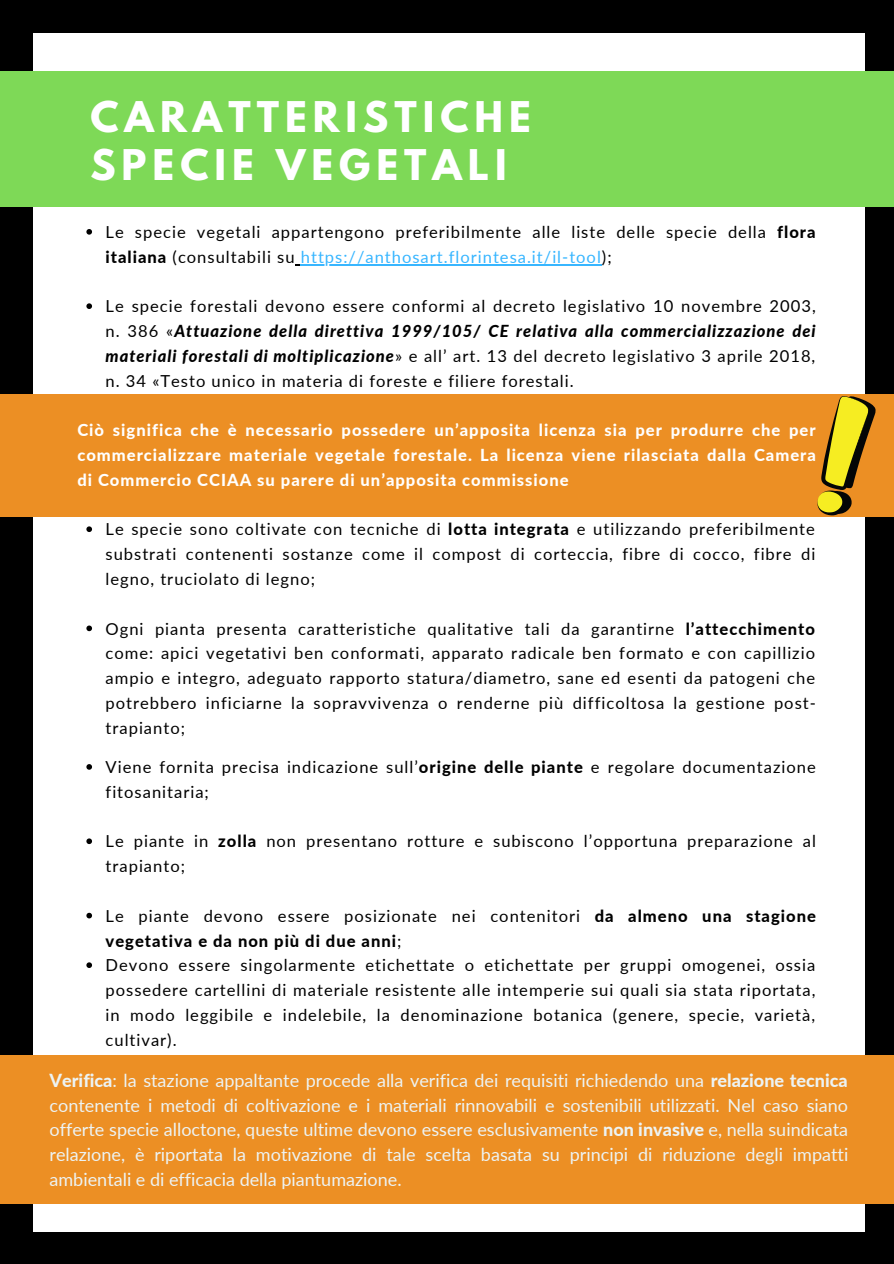
<style>
.page{position:relative;width:894px;height:1264px;background:#fff}
.page>*{position:absolute;margin:0;border:0;box-sizing:border-box;transform-origin:0 0}
.t1{font:700 37.5px/47.2px "League Spartan";letter-spacing:.16em;color:#fff}
.t2{font:18px/24.8px "Lato";color:#edf3f3;text-align:justify}
.t3{font:16.5px/24.8px "Lato";letter-spacing:.06em;color:#000}
.t4{font:800 16.5px/24.8px "Lato";letter-spacing:.06em;color:#fff;text-align:justify}
.s1{font-weight:800}
.s2{color:#38b6ff}
.s3{font-weight:800;font-style:italic}
</style>
<div class="page">
<div style="left:0;top:0;width:893px;height:1263px;background:#000"></div>
<div style="left:34px;top:33px;width:830px;height:1198px;background:#fff"></div>
<div style="left:0;top:394px;width:893px;height:122px;background:#ec8f24"></div>
<svg style="left:86px;top:229px;width:6px;height:6px"></svg>
<hr style="left:301px;top:264px;width:300px;height:1px;background:#38b6ff">
<svg style="left:86px;top:303px;width:6px;height:6px"></svg>
<svg style="left:86px;top:526px;width:6px;height:6px"></svg>
<svg style="left:86px;top:625px;width:6px;height:6px"></svg>
<svg style="left:86px;top:764px;width:6px;height:5px"></svg>
<svg style="left:86px;top:838px;width:6px;height:6px"></svg>
<svg style="left:86px;top:912px;width:6px;height:6px"></svg>
<svg style="left:86px;top:962px;width:6px;height:6px"></svg>
<div style="left:0;top:71px;width:893px;height:135px;background:#7ed957"></div>
<div style="left:0;top:1055px;width:893px;height:148px;background:#ec8f24"></div>
<svg style="left:817px;top:396px;width:58px;height:119px"></svg>
<h1 class="t1" style="left:90px;top:98px;width:442px">CARATTERISTICHE<br>SPECIE VEGETALI</h1>
<p class="t3" style="left:105px;top:219px;width:711px">Le specie vegetali appartengono preferibilmente alle liste delle specie della <span class="s1">flora italiana</span> (consultabili su <span class="s2">https://anthosart.florintesa.it/il-tool</span>);</p>
<p class="t3" style="left:105px;top:293px;width:711px;text-align:justify">Le specie forestali devono essere conformi al decreto legislativo 10 novembre 2003, n. 386 «<span class="s3">Attuazione della direttiva 1999/105/ CE relativa alla commercializzazione dei materiali forestali di moltiplicazione</span>» e all’ art. 13 del decreto legislativo 3 aprile 2018, n. 34 «Testo unico in materia di foreste e filiere forestali.</p>
<p class="t4" style="left:77px;top:417px;width:739px">Ciò significa che è necessario possedere un’apposita licenza sia per produrre che per commercializzare materiale vegetale forestale. La licenza viene rilasciata dalla Camera di Commercio CCIAA su parere di un’apposita commissione</p>
<p class="t3" style="left:105px;top:516px;width:711px;text-align:justify">Le specie sono coltivate con tecniche di <span class="s1">lotta integrata</span> e utilizzando preferibilmente substrati contenenti sostanze come il compost di corteccia, fibre di cocco, fibre di legno, truciolato di legno;</p>
<p class="t3" style="left:105px;top:615px;width:711px;text-align:justify">Ogni pianta presenta caratteristiche qualitative tali da garantirne <span class="s1">l’attecchimento </span>come: apici vegetativi ben conformati, apparato radicale ben formato e con capillizio ampio e integro, adeguato rapporto statura/diametro, sane ed esenti da patogeni che potrebbero inficiarne la sopravvivenza o renderne più difficoltosa la gestione post&shy;trapianto;</p>
<p class="t3" style="left:105px;top:754px;width:711px">Viene fornita precisa indicazione sull’<span class="s1">origine delle piante</span> e regolare documentazione fitosanitaria;</p>
<p class="t3" style="left:105px;top:828px;width:711px">Le piante in <span class="s1">zolla</span> non presentano rotture e subiscono l’opportuna preparazione al trapianto;</p>
<p class="t3" style="left:105px;top:903px;width:711px">Le piante devono essere posizionate nei contenitori <span class="s1">da almeno una stagione vegetativa e da non più di due anni</span>;<br>Devono essere singolarmente etichettate o etichettate per gruppi omogenei, ossia possedere cartellini di materiale resistente alle intemperie sui quali sia stata riportata, in modo leggibile e indelebile, la denominazione botanica (genere, specie, varietà, cultivar).</p>
<p class="t2" style="left:50px;top:1067px;width:800px"><span class="s1">Verifica</span>: la stazione appaltante procede alla verifica dei requisiti richiedendo una <span class="s1">relazione tecnica </span>contenente i metodi di coltivazione e i materiali rinnovabili e sostenibili utilizzati. Nel caso siano offerte specie alloctone, queste ultime devono essere esclusivamente <span class="s1">non invasive</span> e, nella suindicata relazione, è riportata la motivazione di tale scelta basata su principi di riduzione degli impatti ambientali e di efficacia della piantumazione.</p>
</div>
